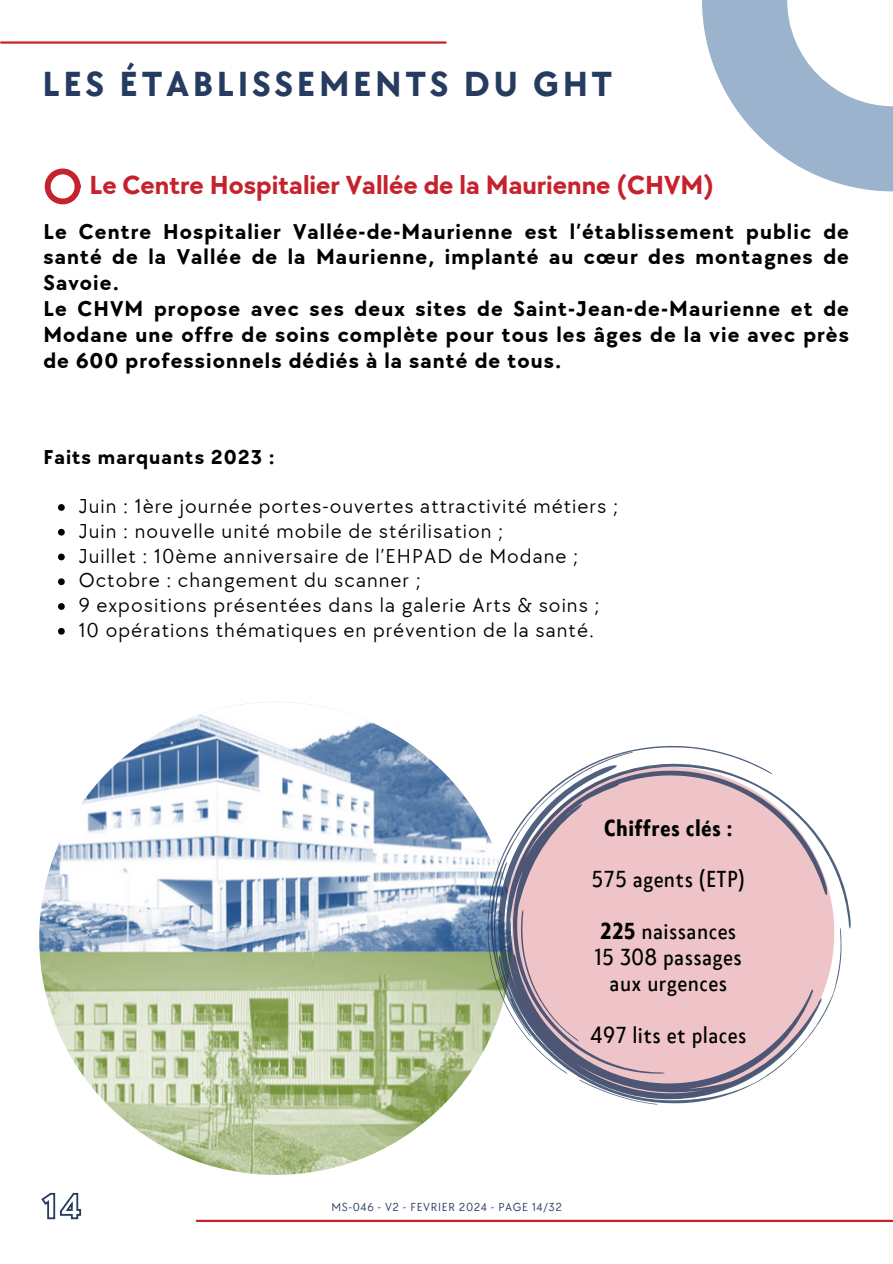
<style>
.page{position:relative;width:893px;height:1264px;background:#fff}
.page>*{position:absolute;margin:0;border:0;box-sizing:border-box;transform-origin:0 0}
.t1{font:700 36px "TT Chocolates";letter-spacing:.1em;color:#253b5f}
.t2{font:700 27px "TT Chocolates";color:#c6222d}
.t3{font:700 22.2px/25.8px "TT Chocolates";letter-spacing:.05em;color:#000}
.t4{font:21.6px/25.8px "Klein Condensed";letter-spacing:.05em;color:#000;text-align:center}
.t5{font:700 21.6px "Klein Condensed";letter-spacing:.05em;color:#000}
.t6{font:20.85px "TT Chocolates";letter-spacing:.05em;color:#000}
.t7{font:700 20.85px "TT Chocolates";letter-spacing:.05em;color:#000}
.t8{font:12px "TT Chocolates";letter-spacing:.05em;color:#253b5f}
.s1{font-weight:700}
</style>
<div class="page">
<img style="left:39px;top:702px;width:473px;height:472px;border-radius:50%">
<svg style="left:772px;top:773px;width:78px;height:156px"></svg>
<svg style="left:487px;top:745px;width:285px;height:299px;fill:#eec4c8"></svg>
<svg style="left:490px;top:752px;width:143px;height:109px"></svg>
<svg style="left:490px;top:861px;width:352px;height:242px;fill:#eec4c8"></svg>
<svg style="left:58px;top:504px;width:7px;height:7px"></svg>
<svg style="left:58px;top:529px;width:7px;height:6px"></svg>
<svg style="left:58px;top:553px;width:7px;height:7px"></svg>
<svg style="left:58px;top:578px;width:7px;height:7px"></svg>
<svg style="left:58px;top:603px;width:7px;height:7px"></svg>
<svg style="left:58px;top:628px;width:7px;height:6px"></svg>
<svg style="left:44px;top:168px;width:36px;height:37px"></svg>
<svg style="left:702px;top:0;width:190px;height:191px"></svg>
<hr style="left:197px;top:1219px;width:695px;height:2px;background:#c6222d">
<svg style="left:41px;top:1192px;width:41px;height:28px"></svg>
<hr style="left:1px;top:41px;width:444px;height:3px;background:#c6222d">
<p class="t1" style="left:43px;top:64px;width:571px">LES ÉTABLISSEMENTS DU GHT</p>
<p class="t2" style="left:89px;top:169px;width:626px">Le Centre Hospitalier Vallée de la Maurienne (CHVM)</p>
<p class="t3" style="left:43px;top:219px;width:807px">Le Centre Hospitalier Vallée-de-Maurienne est l’établissement public de santé de la Vallée de la Maurienne, implanté au cœur des montagnes de Savoie.<br>Le CHVM propose avec ses deux sites de Saint-Jean-de-Maurienne et de Modane une offre de soins complète pour tous les âges de la vie avec près de 600 professionnels dédiés à la santé de tous.</p>
<h3 class="t7" style="left:43px;top:445px;width:233px">Faits marquants 2023 :</h3>
<p class="t6" style="left:79px;top:494px;width:540px">Juin : 1ère journée portes-ouvertes attractivité métiers ;</p>
<p class="t6" style="left:79px;top:519px;width:426px">Juin : nouvelle unité mobile de stérilisation ;</p>
<p class="t6" style="left:79px;top:544px;width:501px">Juillet : 10ème anniversaire de l’EHPAD de Modane ;</p>
<p class="t6" style="left:79px;top:568px;width:343px">Octobre : changement du scanner ;</p>
<p class="t6" style="left:79px;top:593px;width:522px">9 expositions présentées dans la galerie Arts &amp; soins ;</p>
<p class="t6" style="left:79px;top:618px;width:517px">10 opérations thématiques en prévention de la santé.</p>
<p class="t5" style="left:604px;top:816px;width:129px">Chiffres clés :</p>
<h1 class="t4" style="left:592px;top:868px;width:154px">575 agents (ETP)</h1>
<p class="t4" style="left:595px;top:919px;width:148px"><span class="s1">225</span> naissances<br>15 308 passages aux urgences</p>
<h2 class="t4" style="left:590px;top:1023px;width:157px">497 lits et places</h2>
<h4 class="t8" style="left:331px;top:1199px;width:232px">MS-046 - V2 - FEVRIER 2024 - PAGE 14/32</h4>
</div>
